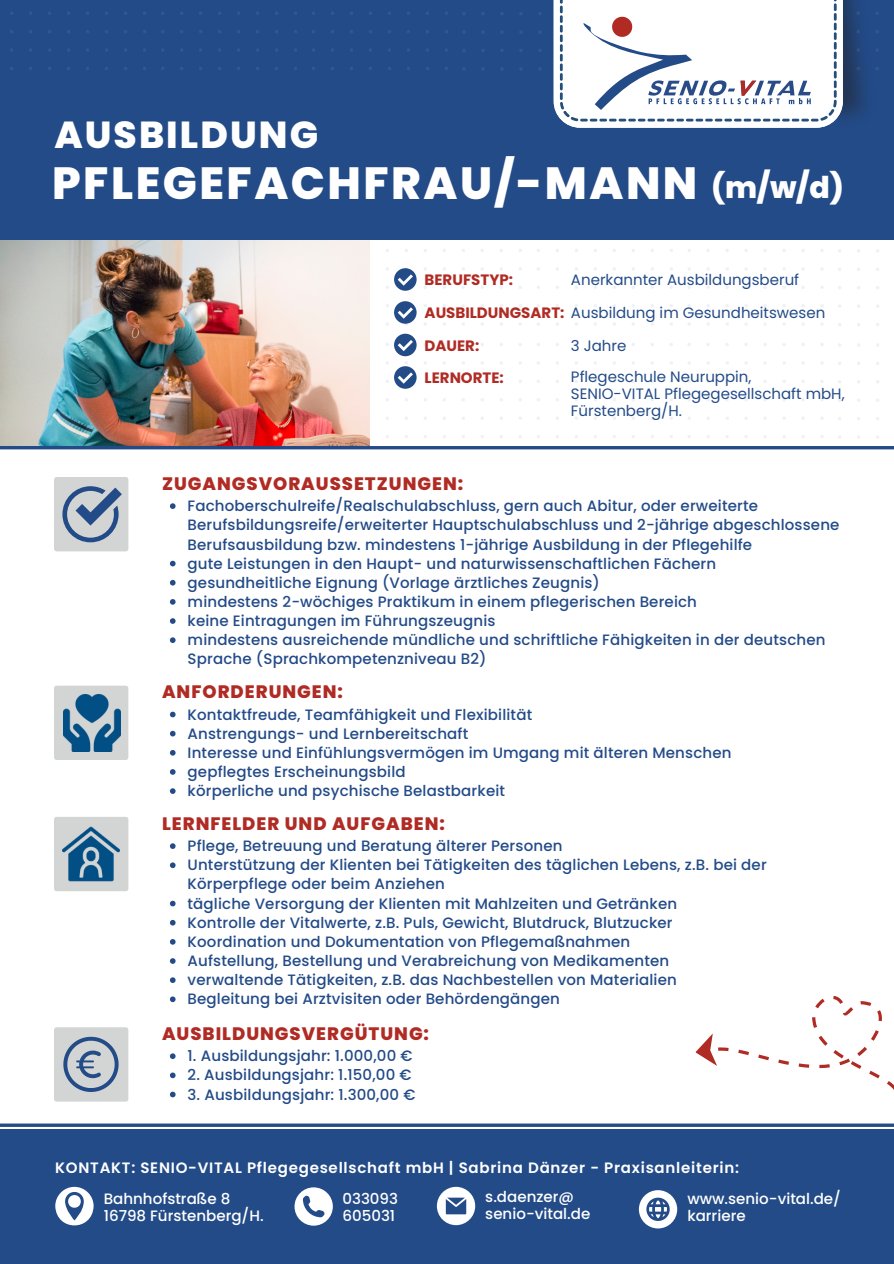
<style>
.page{position:relative;width:894px;height:1264px;background:#fff}
.page>*{position:absolute;margin:0;border:0;box-sizing:border-box;transform-origin:0 0}
.t1{font:800 45px "Poppins";letter-spacing:.055em;color:#fff}
.t2{font:800 37.5px "Poppins";letter-spacing:.055em;color:#fff}
.t3{font:800 30px "Poppins";color:#fff}
.t4{font:800 18px "Poppins";letter-spacing:.055em;color:#b02b24}
.t5{font:500 15px/19.2px "Poppins";letter-spacing:.01em;color:#234b88}
.t6{font:15px/17px "Poppins";color:#234b88}
.t7{font:500 15px "Poppins";color:#fff}
.t8{font:600 15px "Poppins";letter-spacing:.05em;color:#fff}
.t9{font:700 15px "Poppins";color:#b02b24}
.s1{font-weight:700;color:#b02b24}
</style>
<div class="page">
<img style="left:0;top:239px;width:369px;height:207px">
<div style="left:0;top:0;width:893px;height:239px;background:#234b88"></div>
<hr style="left:0;top:446px;width:893px;height:3px;background:#234b88">
<hr style="left:0;top:1123px;width:893px;height:3px;background:#234b88">
<div style="left:54px;top:816px;width:74px;height:75px;background:#d3d5d5;border-radius:3px"></div>
<img style="left:63px;top:826px;width:56px;height:56px">
<div style="left:54px;top:685px;width:74px;height:75px;background:#d3d5d5;border-radius:3px"></div>
<img style="left:63px;top:694px;width:58px;height:58px">
<div style="left:54px;top:477px;width:74px;height:74px;background:#d3d5d5;border-radius:3px"></div>
<svg style="left:62px;top:486px;width:60px;height:56px"></svg>
<svg style="left:688px;top:343px;width:136px;height:95px"></svg>
<svg style="left:688px;top:249px;width:136px;height:76px"></svg>
<svg style="left:537px;top:343px;width:136px;height:95px"></svg>
<svg style="left:537px;top:249px;width:136px;height:77px"></svg>
<svg style="left:838px;top:343px;width:41px;height:96px"></svg>
<svg style="left:838px;top:249px;width:41px;height:77px"></svg>
<div style="left:0;top:1129px;width:893px;height:134px;background:#234b88"></div>
<svg style="left:437px;top:1186px;width:38px;height:39px"></svg>
<svg style="left:294px;top:1187px;width:39px;height:38px"></svg>
<svg style="left:55px;top:1186px;width:39px;height:40px"></svg>
<svg style="left:638px;top:1190px;width:39px;height:38px"></svg>
<img style="left:842px;top:0;width:24px;height:118px">
<svg style="left:386px;top:249px;width:136px;height:77px"></svg>
<div style="left:394px;top:334px;width:22px;height:22px;background:#234b88;border-radius:50%"></div>
<svg style="left:386px;top:340px;width:136px;height:98px"></svg>
<div style="left:54px;top:1027px;width:74px;height:74px;background:#d3d5d5;border-radius:3px"></div>
<svg style="left:63px;top:1036px;width:56px;height:55px"></svg>
<svg style="left:170px;top:503px;width:5px;height:6px"></svg>
<svg style="left:170px;top:560px;width:5px;height:6px"></svg>
<svg style="left:170px;top:580px;width:5px;height:5px"></svg>
<svg style="left:170px;top:599px;width:5px;height:5px"></svg>
<svg style="left:170px;top:618px;width:5px;height:6px"></svg>
<svg style="left:170px;top:637px;width:5px;height:6px"></svg>
<svg style="left:170px;top:711px;width:5px;height:6px"></svg>
<svg style="left:170px;top:730px;width:5px;height:6px"></svg>
<svg style="left:170px;top:750px;width:5px;height:5px"></svg>
<svg style="left:170px;top:769px;width:5px;height:5px"></svg>
<svg style="left:170px;top:788px;width:5px;height:6px"></svg>
<svg style="left:170px;top:843px;width:5px;height:6px"></svg>
<svg style="left:170px;top:862px;width:5px;height:6px"></svg>
<svg style="left:170px;top:900px;width:5px;height:6px"></svg>
<svg style="left:170px;top:919px;width:5px;height:6px"></svg>
<svg style="left:170px;top:939px;width:5px;height:5px"></svg>
<svg style="left:170px;top:958px;width:5px;height:5px"></svg>
<svg style="left:170px;top:977px;width:5px;height:6px"></svg>
<svg style="left:170px;top:996px;width:5px;height:6px"></svg>
<svg style="left:170px;top:1053px;width:5px;height:6px"></svg>
<svg style="left:170px;top:1072px;width:5px;height:6px"></svg>
<svg style="left:170px;top:1091px;width:5px;height:6px"></svg>
<svg style="left:695px;top:996px;width:198px;height:93px"></svg>
<svg style="left:312px;top:12px;width:136px;height:58px"></svg>
<svg style="left:161px;top:12px;width:136px;height:58px"></svg>
<svg style="left:10px;top:12px;width:136px;height:58px"></svg>
<svg style="left:462px;top:0;width:380px;height:128px"></svg>
<svg style="left:856px;top:0;width:23px;height:70px"></svg>
<p class="t2" style="left:54px;top:109px;width:265px">AUSBILDUNG</p>
<p class="t1" style="left:52px;top:152px;width:646px">PFLEGEFACHFRAU/-MANN</p>
<p class="t3" style="left:711px;top:167px;width:134px">(m/w/d)</p>
<p class="t6" style="left:571px;top:271px;width:230px">Anerkannter Ausbildungsberuf</p>
<p class="t6" style="left:424px;top:304px;width:402px"><span class="s1">AUSBILDUNGSART:</span> Ausbildung im Gesundheitswesen</p>
<p class="t6" style="left:571px;top:337px;width:57px">3 Jahre</p>
<p class="t9" style="left:424px;top:269px;width:90px">BERUFSTYP:</p>
<p class="t9" style="left:424px;top:335px;width:56px">DAUER:</p>
<p class="t9" style="left:424px;top:367px;width:81px">LERNORTE:</p>
<p class="t6" style="left:571px;top:369px;width:182px">Pflegeschule Neuruppin,</p>
<p class="t6" style="left:571px;top:385px;width:275px">SENIO-VITAL Pflegegesellschaft mbH,<br>Fürstenberg/H.</p>
<p class="t4" style="left:162px;top:471px;width:302px">ZUGANGSVORAUSSETZUNGEN:</p>
<p class="t5" style="left:187px;top:496px;width:653px">Fachoberschulreife/Realschulabschluss, gern auch Abitur, oder erweiterte<br>Berufsbildungsreife/erweiterter Hauptschulabschluss und 2-jährige abgeschlossene<br>Berufsausbildung bzw. mindestens 1-jährige Ausbildung in der Pflegehilfe</p>
<p class="t5" style="left:187px;top:554px;width:530px">gute Leistungen in den Haupt- und naturwissenschaftlichen Fächern</p>
<p class="t5" style="left:187px;top:573px;width:414px">gesundheitliche Eignung (Vorlage ärztliches Zeugnis)</p>
<p class="t5" style="left:187px;top:592px;width:511px">mindestens 2-wöchiges Praktikum in einem pflegerischen Bereich</p>
<p class="t5" style="left:187px;top:611px;width:309px">keine Eintragungen im Führungszeugnis</p>
<p class="t5" style="left:187px;top:630px;width:639px">mindestens ausreichende mündliche und schriftliche Fähigkeiten in der deutschen<br>Sprache (Sprachkompetenzniveau B2)</p>
<p class="t4" style="left:162px;top:679px;width:182px">ANFORDERUNGEN:</p>
<p class="t5" style="left:187px;top:704px;width:346px">Kontaktfreude, Teamfähigkeit und Flexibilität</p>
<p class="t5" style="left:187px;top:724px;width:282px">Anstrengungs- und Lernbereitschaft</p>
<p class="t5" style="left:187px;top:743px;width:545px">Interesse und Einfühlungsvermögen im Umgang mit älteren Menschen</p>
<p class="t5" style="left:187px;top:762px;width:219px">gepflegtes Erscheinungsbild</p>
<p class="t5" style="left:187px;top:781px;width:319px">körperliche und psychische Belastbarkeit</p>
<p class="t4" style="left:162px;top:811px;width:284px">LERNFELDER UND AUFGABEN:</p>
<p class="t5" style="left:187px;top:836px;width:376px">Pflege, Betreuung und Beratung älterer Personen</p>
<p class="t5" style="left:187px;top:855px;width:580px">Unterstützung der Klienten bei Tätigkeiten des täglichen Lebens, z.B. bei der<br>Körperpflege oder beim Anziehen</p>
<p class="t5" style="left:187px;top:893px;width:491px">tägliche Versorgung der Klienten mit Mahlzeiten und Getränken</p>
<p class="t5" style="left:187px;top:912px;width:486px">Kontrolle der Vitalwerte, z.B. Puls, Gewicht, Blutdruck, Blutzucker</p>
<p class="t5" style="left:187px;top:932px;width:444px">Koordination und Dokumentation von Pflegemaßnahmen</p>
<p class="t5" style="left:187px;top:951px;width:483px">Aufstellung, Bestellung und Verabreichung von Medikamenten</p>
<p class="t5" style="left:187px;top:970px;width:490px">verwaltende Tätigkeiten, z.B. das Nachbestellen von Materialien</p>
<p class="t5" style="left:187px;top:989px;width:374px">Begleitung bei Arztvisiten oder Behördengängen</p>
<p class="t4" style="left:162px;top:1021px;width:268px">AUSBILDUNGSVERGÜTUNG:</p>
<p class="t5" style="left:187px;top:1046px;width:226px">1. Ausbildungsjahr: 1.000,00 €</p>
<p class="t5" style="left:187px;top:1065px;width:225px">2. Ausbildungsjahr: 1.150,00 €</p>
<p class="t5" style="left:187px;top:1084px;width:229px">3. Ausbildungsjahr: 1.300,00 €</p>
<p class="t8" style="left:55px;top:1157px;width:685px">KONTAKT: SENIO-VITAL Pflegegesellschaft mbH | Sabrina Dänzer - Praxisanleiterin:</p>
<p class="t7" style="left:104px;top:1188px;width:128px">Bahnhofstraße 8</p>
<p class="t7" style="left:104px;top:1205px;width:161px">16798 Fürstenberg/H.</p>
<p class="t7" style="left:342px;top:1188px;width:57px">033093</p>
<p class="t7" style="left:342px;top:1205px;width:54px">605031</p>
<p class="t7" style="left:485px;top:1186px;width:90px">s.daenzer@</p>
<p class="t7" style="left:485px;top:1203px;width:106px">senio-vital.de</p>
<p class="t7" style="left:687px;top:1188px;width:155px">www.senio-vital.de/</p>
<p class="t7" style="left:687px;top:1205px;width:60px">karriere</p>
</div>
